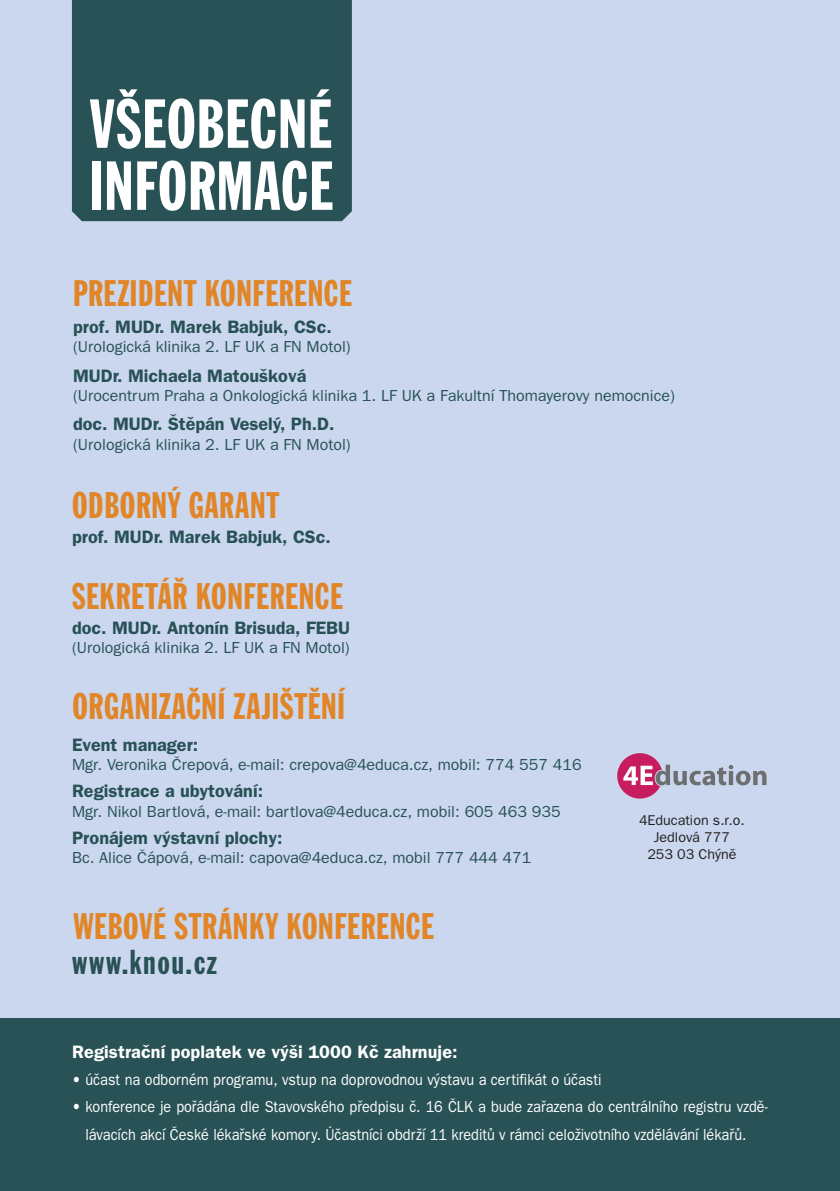
<style>
.page{position:relative;width:840px;height:1191px;background:#fff}
.page>*{position:absolute;margin:0;border:0;box-sizing:border-box;transform-origin:0 0}
.t1{font:68px/62px "Franklin Gothic CE Extra Cond";letter-spacing:.01em;color:#fff}
.t2{font:36.4px "Franklin Gothic CE Extra Cond";letter-spacing:.02em;color:#e18527}
.t3{font:34px "Franklin Gothic CE Extra Cond";letter-spacing:.05em;color:#295256}
.t4{font:600 18px "Franklin Gothic CE";color:#275156}
.t5{font:600 18px "Franklin Gothic CE";letter-spacing:.005em;color:#fff}
.t6{font:16px "Franklin Gothic CE";color:#275156}
.t7{font:16px/27.2px "Franklin Gothic CE";color:#fff;text-align:center;scale:.9 1}
.t8{font:14.2px/17px "Franklin Gothic CE";color:#231f20;text-align:center}
</style>
<div class="page">
<div style="left:0;top:0;width:839px;height:1191px;background:#cad7ee"></div>
<svg style="left:617px;top:753px;width:149px;height:45px"></svg>
<div style="left:72px;top:0;width:279px;height:221px;background:#295256"></div>
<div style="left:0;top:1018px;width:839px;height:173px;background:#295256"></div>
<h1 class="t1" style="left:89px;top:101px;width:245px">VŠEOBECNÉ<br>INFORMACE</h1>
<h2 class="t2" style="left:73px;top:280px;width:280px">PREZIDENT KONFERENCE</h2>
<p class="t4" style="left:73px;top:320px;width:260px">prof. MUDr. Marek Babjuk, CSc.</p>
<p class="t6" style="left:73px;top:340px;width:279px">(Urologická klinika 2. LF UK a FN Motol)</p>
<p class="t4" style="left:73px;top:368px;width:235px">MUDr. Michaela Matoušková</p>
<p class="t6" style="left:73px;top:389px;width:603px">(Urocentrum Praha a Onkologická klinika 1. LF UK a Fakultní Thomayerovy nemocnice)</p>
<p class="t4" style="left:73px;top:417px;width:263px">doc. MUDr. Štěpán Veselý, Ph.D.</p>
<p class="t6" style="left:73px;top:438px;width:279px">(Urologická klinika 2. LF UK a FN Motol)</p>
<h2 class="t2" style="left:72px;top:492px;width:208px">ODBORNÝ GARANT</h2>
<p class="t4" style="left:72px;top:530px;width:260px">prof. MUDr. Marek Babjuk, CSc.</p>
<h2 class="t2" style="left:72px;top:583px;width:272px">SEKRETÁŘ KONFERENCE</h2>
<p class="t4" style="left:72px;top:621px;width:279px">doc. MUDr. Antonín Brisuda, FEBU</p>
<p class="t6" style="left:72px;top:641px;width:279px">(Urologická klinika 2. LF UK a FN Motol)</p>
<h2 class="t2" style="left:72px;top:693px;width:274px">ORGANIZAČNÍ ZAJIŠTĚNÍ</h2>
<p class="t4" style="left:72px;top:738px;width:128px">Event manager:</p>
<p class="t6" style="left:72px;top:758px;width:510px">Mgr. Veronika Črepová, e-mail: crepova@4educa.cz, mobil: 774 557 416</p>
<p class="t4" style="left:72px;top:784px;width:192px">Registrace a ubytování:</p>
<p class="t6" style="left:72px;top:805px;width:490px">Mgr. Nikol Bartlová, e-mail: bartlova@4educa.cz, mobil: 605 463 935</p>
<p class="t4" style="left:72px;top:831px;width:212px">Pronájem výstavní plochy:</p>
<p class="t6" style="left:72px;top:851px;width:460px">Bc. Alice Čápová, e-mail: capova@4educa.cz, mobil 777 444 471</p>
<h2 class="t2" style="left:73px;top:913px;width:362px">WEBOVÉ STRÁNKY KONFERENCE</h2>
<h3 class="t3" style="left:72px;top:950px;width:146px">www.knou.cz</h3>
<p class="t8" style="left:638px;top:813px;width:107px">4Education s.r.o.<br>Jedlová 777<br>253 03 Chýně</p>
<p class="t5" style="left:72px;top:1045px;width:386px">Registrační poplatek ve výši 1000 Kč zahrnuje:</p>
<p class="t7" style="left:72px;top:1067px;width:589px">• účast na odborném programu, vstup na doprovodnou výstavu a certifikát o účasti</p>
<p class="t7" style="left:72px;top:1094px;width:774px">• konference je pořádána dle Stavovského předpisu č. 16 ČLK a bude zařazena do centrálního registru vzdě&shy;lávacích akcí České lékařské komory. Účastníci obdrží 11 kreditů v rámci celoživotního vzdělávání lékařů.</p>
</div>
